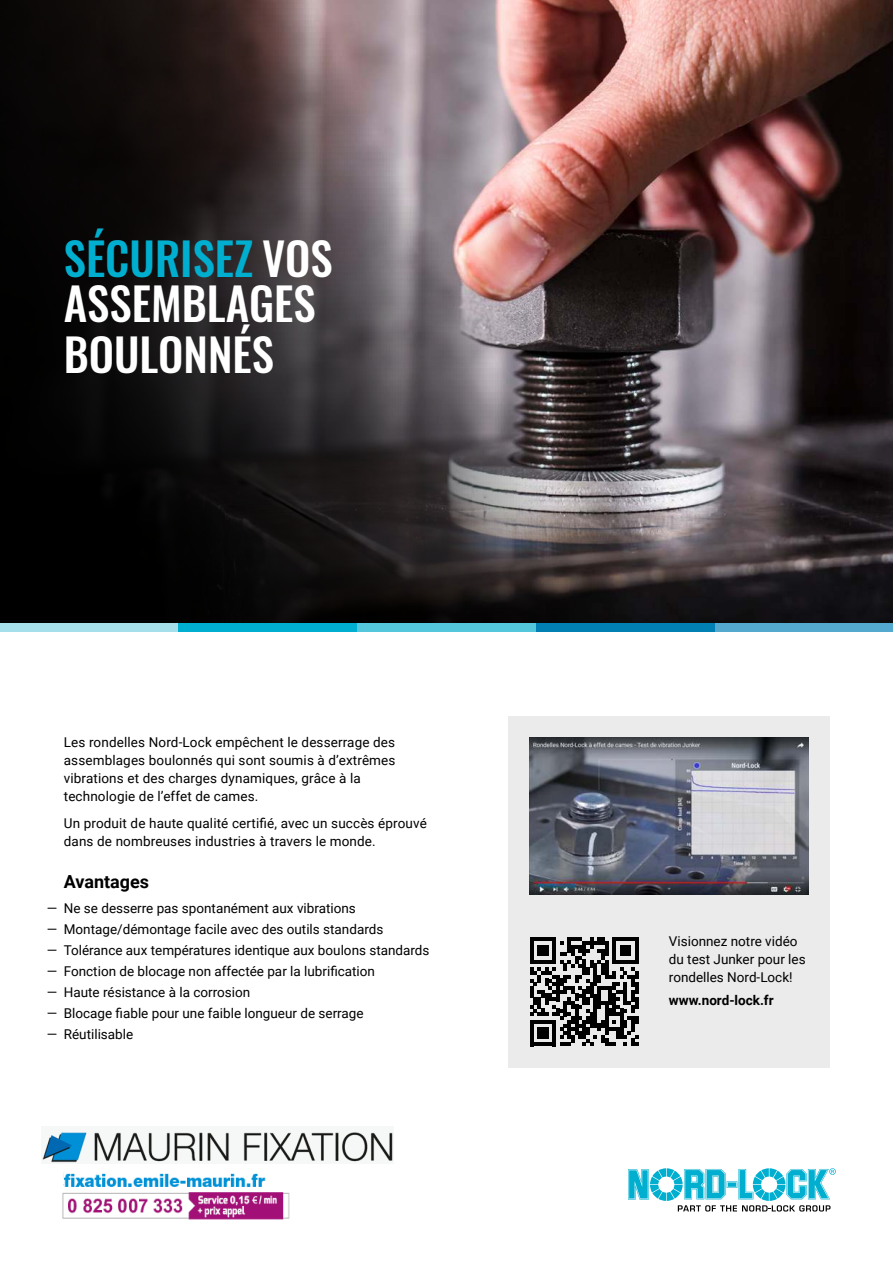
<style>
.page{position:relative;width:893px;height:1263px;background:#fff}
.page>*{position:absolute;margin:0;border:0;box-sizing:border-box;transform-origin:0 0}
.t1{font:500 45px/45px "Oswald";color:#fefffe}
.t2{font:700 18px "Roboto";color:#000}
.t3{font:13.5px/18px "Roboto";color:#000}
.t4{font:700 13.5px "Roboto";color:#000}
.s1{color:#00afcf}
</style>
<div class="page">
<img style="left:698px;top:0;width:194px;height:623px">
<svg style="left:0;top:0;width:698px;height:623px;background:#473b3c"></svg>
<svg style="left:628px;top:1168px;width:208px;height:43px"></svg>
<div style="left:0;top:623px;width:179px;height:8px;background:#a6dfec"></div>
<div style="left:357px;top:623px;width:179px;height:8px;background:#55c7dd"></div>
<div style="left:179px;top:623px;width:178px;height:8px;background:#00afcf"></div>
<div style="left:714px;top:623px;width:179px;height:8px;background:#53a9ce"></div>
<div style="left:536px;top:623px;width:178px;height:8px;background:#0080b3"></div>
<div style="left:508px;top:716px;width:321px;height:352px;background:#ebebeb"></div>
<svg style="left:530px;top:937px;width:109px;height:109px"></svg>
<img style="left:530px;top:737px;width:278px;height:157px">
<img style="left:42px;top:1132px;width:351px;height:31px">
<img style="left:62px;top:1192px;width:228px;height:28px">
<img style="left:64px;top:1173px;width:202px;height:14px">
<h1 class="t1" style="left:64px;top:239px;width:270px"><span class="s1">SÉCURISEZ</span> VOS<br>ASSEMBLAGES</h1>
<h1 class="t1" style="left:64px;top:335px;width:212px">BOULONNÉS</h1>
<p class="t3" style="left:64px;top:734px;width:333px">Les rondelles Nord-Lock empêchent le desserrage des assemblages boulonnés qui sont soumis à d’extrêmes vibrations et des charges dynamiques, grâce à la technologie de l’effet de cames.</p>
<p class="t3" style="left:64px;top:813px;width:365px">Un produit de haute qualité certiié, avec un succès éprouvé dans de nombreuses industries à travers le monde.</p>
<h2 class="t2" style="left:64px;top:874px;width:87px">Avantages</h2>
<p class="t3" style="left:47px;top:900px;width:311px">— Ne se desserre pas spontanément aux vibrations</p>
<p class="t3" style="left:47px;top:921px;width:338px">— Montage/démontage facile avec des outils standards</p>
<p class="t3" style="left:47px;top:942px;width:384px">— Tolérance aux températures identique aux boulons standards</p>
<p class="t3" style="left:47px;top:963px;width:330px">— Fonction de blocage non affectée par la lubriication</p>
<p class="t3" style="left:47px;top:984px;width:205px">— Haute résistance à la corrosion</p>
<p class="t3" style="left:47px;top:1005px;width:318px">— Blocage iable pour une faible longueur de serrage</p>
<p class="t3" style="left:47px;top:1026px;width:88px">— Réutilisable</p>
<p class="t3" style="left:669px;top:934px;width:138px">Visionnez notre vidéo du test Junker pour les rondelles Nord-Lock!</p>
<p class="t4" style="left:669px;top:995px;width:106px">www.nord-lock.fr</p>
</div>
